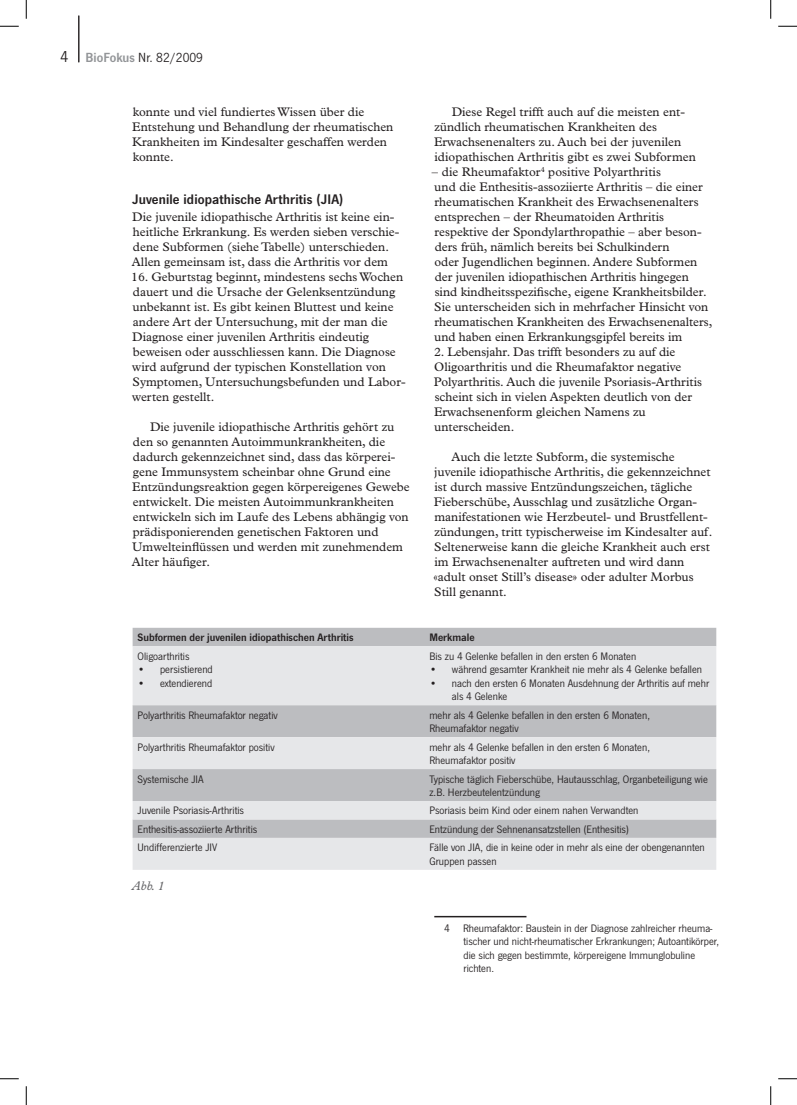
<style>
.page{position:relative;width:797px;height:1105px;background:#fff}
.page>*{position:absolute;margin:0;border:0;box-sizing:border-box;transform-origin:0 0}
.Titelseite_Thema{font:16.25px "News Gothic";color:#231f20}
.a_Titel_2_Grades{font:700 14.38px "News Gothic";letter-spacing:.01em;color:#231f20}
.Titelseite_Thema-2{font:13.75px "News Gothic";color:#231f20}
.d_Lauftext_einzug{font:12.5px/15px "Plantin";color:#231f20}
.d_Lauftext{font:12.5px/15px "Plantin";color:#231f20}
.b_Fussnote{font:12.5px/15px "Plantin";color:#231f20}
.Bildkommentar{font:italic 12.5px "Plantin";color:#636366}
.b_Fussnote-2{font:11.25px/13.5px "News Gothic";color:#231f20}
.t1{font:700 11.25px "News Gothic";color:#231f20}
.s1{font-weight:700;color:#939598}
</style>
<div class="page">
<hr style="left:79px;top:16px;width:1px;height:46px;background:#231f20">
<hr style="left:434px;top:916px;width:92px;height:1px;background:#231f20">
<div style="left:133px;top:628px;width:583px;height:18px;background:#bcbdc0"></div>
<svg style="left:133px;top:646px;width:583px;height:224px;background:#d7d8da"></svg>
<svg style="left:133px;top:737px;width:583px;height:82px;background:#d5d6d9"></svg>
<svg style="left:0;top:25px;width:19px;height:2px"></svg>
<svg style="left:778px;top:25px;width:19px;height:2px"></svg>
<svg style="left:0;top:1078px;width:19px;height:1px"></svg>
<svg style="left:778px;top:1078px;width:19px;height:1px"></svg>
<svg style="left:25px;top:0;width:2px;height:19px"></svg>
<svg style="left:25px;top:1086px;width:2px;height:19px"></svg>
<svg style="left:770px;top:0;width:1px;height:19px"></svg>
<svg style="left:770px;top:1086px;width:1px;height:19px"></svg>
<p class="Titelseite_Thema" style="left:60px;top:47px;width:10px">4</p>
<p class="Titelseite_Thema-2" style="left:86px;top:50px;width:119px"><span class="s1">BioFokus</span> Nr. 82/2009</p>
<p class="b_Fussnote" style="left:132px;top:104px;width:263px">konnte und viel fundiertes Wissen über die Entstehung und Behandlung der rheumatischen Krankheiten im Kindesalter geschaffen werden konnte.</p>
<p class="a_Titel_2_Grades" style="left:132px;top:191px;width:213px">Juvenile idiopathische Arthritis (JIA)</p>
<p class="d_Lauftext" style="left:132px;top:209px;width:269px">Die juvenile idiopathische Arthritis ist keine ein&shy;heitliche Erkrankung. Es werden sieben verschie&shy;dene Subformen (siehe Tabelle) unterschieden.<br>Allen gemeinsam ist, dass die Arthritis vor dem</p>
<p class="d_Lauftext" style="left:131px;top:269px;width:276px">16. Geburtstag beginnt, mindestens sechs Wochen dauert und die Ursache der Gelenksentzündung unbekannt ist. Es gibt keinen Bluttest und keine andere Art der Untersuchung, mit der man die Diagnose einer juvenilen Arthritis eindeutig beweisen oder ausschliessen kann. Die Diagnose wird aufgrund der typischen Konstellation von Symptomen, Untersuchungsbefunden und Labor&shy;werten gestellt.</p>
<p class="d_Lauftext_einzug" style="left:132px;top:419px;width:279px;text-indent:18px">Die juvenile idiopathische Arthritis gehört zu den so genannten Autoimmunkrankheiten, die dadurch gekennzeichnet sind, dass das körperei&shy;gene Immunsystem scheinbar ohne Grund eine Entzündungsreaktion gegen körpereigenes Gewebe entwickelt. Die meisten Autoimmunkrankheiten entwickeln sich im Laufe des Lebens abhängig von prädisponierenden genetischen Faktoren und Umwelteinflüssen und werden mit zunehmendem Alter häufiger.</p>
<p class="d_Lauftext_einzug" style="left:434px;top:104px;width:263px;text-indent:18px">Diese Regel trifft auch auf die meisten ent&shy;zündlich rheumatischen Krankheiten des Erwachsenenalters zu. Auch bei der juvenilen idiopathischen Arthritis gibt es zwei Subformen</p>
<p class="d_Lauftext_einzug" style="left:432px;top:164px;width:282px">– die Rheumafaktor<sup>4</sup> positive Polyarthritis<br>und die Enthesitis-assoziierte Arthritis – die einer rheumatischen Krankheit des Erwachsenenalters entsprechen – der Rheumatoiden Arthritis respektive der Spondylarthropathie – aber beson&shy;ders früh, nämlich bereits bei Schulkindern<br>oder Jugendlichen beginnen. Andere Subformen der juvenilen idiopathischen Arthritis hingegen<br>sind kindheitsspezifische, eigene Krankheitsbilder.<br>Sie unterscheiden sich in mehrfacher Hinsicht von rheumatischen Krankheiten des Erwachsenenalters, und haben einen Erkrankungsgipfel bereits im</p>
<p class="d_Lauftext_einzug" style="left:434px;top:344px;width:270px">2. Lebensjahr. Das trifft besonders zu auf die Oligoarthritis und die Rheumafaktor negative Polyarthritis. Auch die juvenile Psoriasis-Arthritis scheint sich in vielen Aspekten deutlich von der Erwachsenenform gleichen Namens zu unterscheiden.</p>
<p class="d_Lauftext_einzug" style="left:433px;top:449px;width:280px;text-indent:18px">Auch die letzte Subform, die systemische juvenile idiopathische Arthritis, die gekennzeichnet ist durch massive Entzündungszeichen, tägliche Fieberschübe, Ausschlag und zusätzliche Organ&shy;manifestationen wie Herzbeutel- und Brustfellent&shy;zündungen, tritt typischerweise im Kindesalter auf.<br>Seltenerweise kann die gleiche Krankheit auch erst im Erwachsenenalter auftreten und wird dann «adult onset Still’s disease» oder adulter Morbus Still genannt.</p>
<p class="t1" style="left:138px;top:631px;width:217px">Subformen der juvenilen idiopathischen Arthritis</p>
<p class="t1" style="left:429px;top:631px;width:47px">Merkmale</p>
<p class="b_Fussnote-2" style="left:138px;top:649px;width:53px">Oligoarthritis</p>
<p class="b_Fussnote-2" style="left:138px;top:663px;width:77px">• persistierend</p>
<p class="b_Fussnote-2" style="left:138px;top:676px;width:76px">• extendierend</p>
<p class="b_Fussnote-2" style="left:429px;top:649px;width:208px">Bis zu 4 Gelenke befallen in den ersten 6 Monaten</p>
<p class="b_Fussnote-2" style="left:429px;top:663px;width:274px">• während gesamter Krankheit nie mehr als 4 Gelenke befallen</p>
<p class="b_Fussnote-2" style="left:452px;top:676px;width:259px;text-indent:-22px">• nach den ersten 6 Monaten Ausdehnung der Arthritis auf mehr als 4 Gelenke</p>
<p class="b_Fussnote-2" style="left:138px;top:708px;width:142px">Polyarthritis Rheumafaktor negativ</p>
<p class="b_Fussnote-2" style="left:429px;top:708px;width:222px">mehr als 4 Gelenke befallen in den ersten 6 Monaten,</p>
<p class="b_Fussnote-2" style="left:429px;top:722px;width:91px">Rheumafaktor negativ</p>
<p class="b_Fussnote-2" style="left:138px;top:740px;width:138px">Polyarthritis Rheumafaktor positiv</p>
<p class="b_Fussnote-2" style="left:429px;top:740px;width:222px">mehr als 4 Gelenke befallen in den ersten 6 Monaten,</p>
<p class="b_Fussnote-2" style="left:429px;top:754px;width:87px">Rheumafaktor positiv</p>
<p class="b_Fussnote-2" style="left:138px;top:772px;width:68px">Systemische JIA</p>
<p class="b_Fussnote-2" style="left:429px;top:772px;width:280px">Typische täglich Fieberschübe, Hautausschlag, Organbeteiligung wie z.B. Herzbeutelentzündung</p>
<p class="b_Fussnote-2" style="left:138px;top:804px;width:108px">Juvenile Psoriasis-Arthritis</p>
<p class="b_Fussnote-2" style="left:429px;top:804px;width:210px">Psoriasis beim Kind oder einem nahen Verwandten</p>
<p class="b_Fussnote-2" style="left:138px;top:822px;width:121px">Enthesitis-assoziierte Arthritis</p>
<p class="b_Fussnote-2" style="left:429px;top:822px;width:201px">Entzündung der Sehnenansatzstellen (Enthesitis)</p>
<p class="b_Fussnote-2" style="left:138px;top:841px;width:81px">Undifferenzierte JIV</p>
<p class="b_Fussnote-2" style="left:429px;top:841px;width:277px">Fälle von JIA, die in keine oder in mehr als eine der obengenannten<br>Gruppen passen</p>
<p class="Bildkommentar" style="left:132px;top:878px;width:34px">Abb. 1</p>
<p class="b_Fussnote-2" style="left:463px;top:922px;width:257px;text-indent:-19px">4 Rheumafaktor: Baustein in der Diagnose zahlreicher rheuma&shy;tischer und nicht-rheumatischer Erkrankungen; Autoantikörper, die sich gegen bestimmte, körpereigene Immunglobuline richten.</p>
</div>
